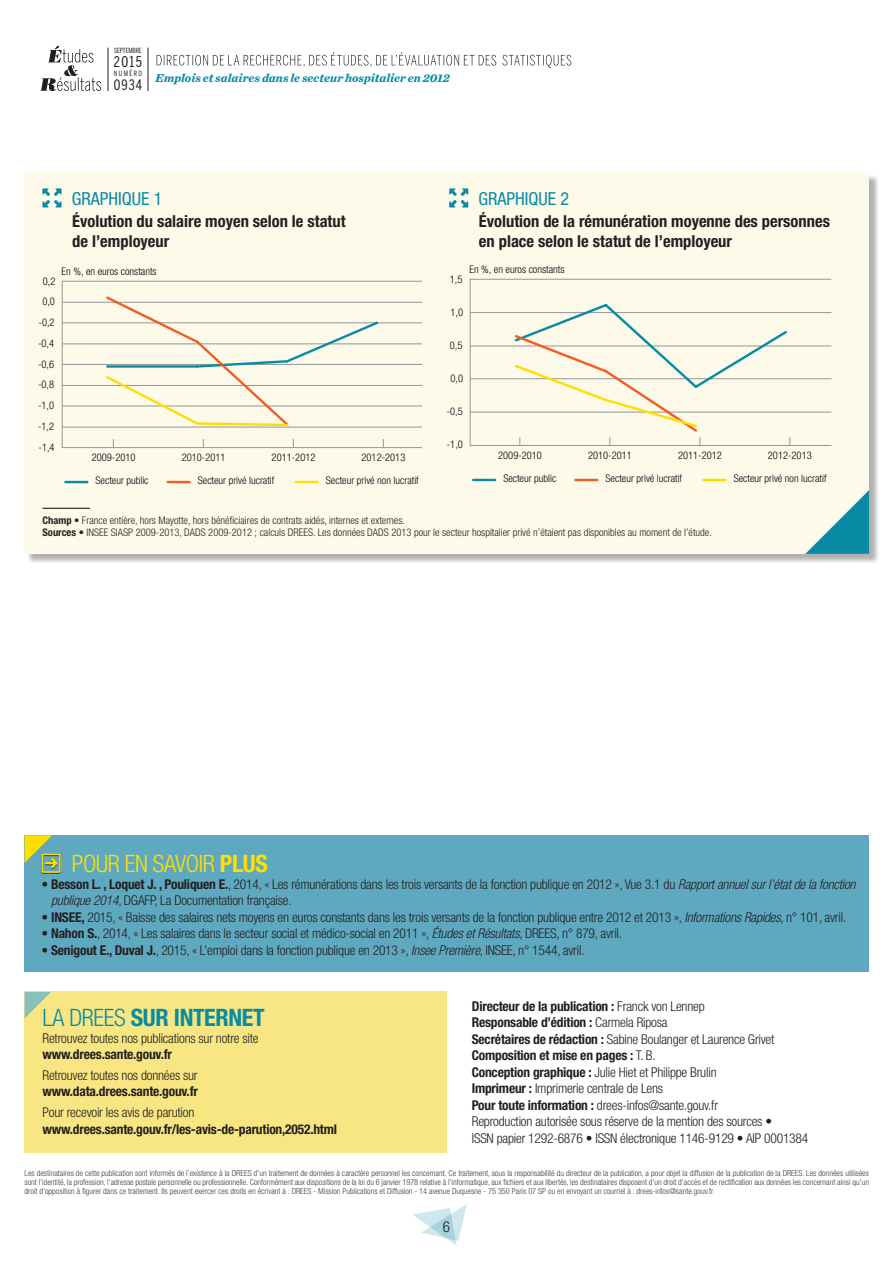
<style>
.page{position:relative;width:893px;height:1263px;background:#fff}
.page>*{position:absolute;margin:0;border:0;box-sizing:border-box;transform-origin:0 0}
.t1{font:700 condensed 24px "Helvetica Neue LT Std";letter-spacing:-.015em;color:#088ba5}
.t2{font:300 condensed 24px "Helvetica Neue LT Std";letter-spacing:-.015em;color:#ffdf01}
.t3{font:condensed 18px "Helvetica Neue LT Std";color:#088ba5}
.t4{font:700 condensed 16.5px/19.8px "Helvetica Neue LT Std";color:#231f20}
.t5{font:300 condensed 15px "Helvetica Neue LT Std";color:#231f20}
.t6{font:14.7px "Benton Sans Comp";color:#231f20}
.t7{font:14.25px "Benton Sans Comp";color:#231f20}
.t8{font:300 condensed 13.5px/16.5px "Helvetica Neue LT Std";letter-spacing:-.015em;color:#231f20}
.t9{font:700 condensed 13.5px "Helvetica Neue LT Std";letter-spacing:-.015em;color:#231f20}
.t10{font:italic 700 12px "Chronicle Text G1";letter-spacing:.005em;color:#088ba5}
.t11{font:300 condensed 10.5px "Helvetica Neue LT Std";color:#00010a}
.t12{font:300 condensed 10.5px/12px "Helvetica Neue LT Std";color:#231f20}
.t13{font:300 condensed 8.25px/9px "Helvetica Neue LT Std";color:#3e3e3f;text-align:justify}
.t14{font:7.2px "Benton Sans Comp";letter-spacing:.18em;color:#231f20}
.t15{font:7.05px "Benton Sans Comp";letter-spacing:-.015em;color:#231f20}
.s1{font-weight:700}
.s2{font-style:italic}
.s3{font-weight:300}
</style>
<div class="page">
<svg style="left:412px;top:1204px;width:55px;height:41px"></svg>
<div style="left:25px;top:992px;width:422px;height:161px;background:#f7e682"></div>
<svg style="left:25px;top:992px;width:26px;height:26px"></svg>
<hr style="left:108px;top:48px;width:1px;height:43px;background:#231f20">
<hr style="left:148px;top:48px;width:1px;height:43px;background:#231f20">
<svg style="left:157px;top:52px;width:414px;height:16px"></svg>
<svg style="left:40px;top:46px;width:61px;height:45px"></svg>
<div style="left:25px;top:835px;width:844px;height:136px;background:#5fa9c0"></div>
<svg style="left:25px;top:835px;width:36px;height:39px"></svg>
<div style="left:26px;top:174px;width:854px;height:390px;background:#231f20;opacity:.35"></div>
<div style="left:24px;top:173px;width:845px;height:381px;background:#fdfaea"></div>
<svg style="left:42px;top:188px;width:19px;height:19px"></svg>
<svg style="left:449px;top:188px;width:19px;height:19px"></svg>
<svg style="left:805px;top:490px;width:64px;height:64px"></svg>
<hr style="left:63px;top:447px;width:359px;height:1px;background:#939598">
<hr style="left:63px;top:427px;width:359px;height:1px;background:#939598">
<hr style="left:63px;top:406px;width:359px;height:1px;background:#939598">
<hr style="left:63px;top:385px;width:359px;height:1px;background:#939598">
<hr style="left:63px;top:364px;width:359px;height:1px;background:#939598">
<hr style="left:63px;top:344px;width:359px;height:1px;background:#939598">
<hr style="left:63px;top:323px;width:359px;height:1px;background:#939598">
<hr style="left:63px;top:281px;width:359px;height:1px;background:#939598">
<hr style="left:63px;top:302px;width:359px;height:1px;background:#939598">
<svg style="left:104px;top:296px;width:276px;height:132px"></svg>
<hr style="left:65px;top:481px;width:22px;height:2px;background:#088ba5">
<hr style="left:168px;top:481px;width:22px;height:2px;background:#f25d21">
<hr style="left:296px;top:481px;width:22px;height:2px;background:#ffdf01">
<hr style="left:62px;top:281px;width:1px;height:167px;background:#939598">
<hr style="left:43px;top:508px;width:47px;height:1px;background:#231f20">
<hr style="left:473px;top:479px;width:22px;height:2px;background:#088ba5">
<hr style="left:575px;top:479px;width:22px;height:2px;background:#f25d21">
<hr style="left:703px;top:479px;width:22px;height:2px;background:#ffdf01">
<hr style="left:471px;top:445px;width:360px;height:1px;background:#939598">
<hr style="left:471px;top:412px;width:360px;height:1px;background:#939598">
<hr style="left:471px;top:346px;width:360px;height:1px;background:#939598">
<hr style="left:471px;top:312px;width:360px;height:1px;background:#939598">
<hr style="left:470px;top:279px;width:361px;height:1px;background:#939598">
<hr style="left:471px;top:378px;width:360px;height:1px;background:#939598">
<svg style="left:513px;top:304px;width:277px;height:141px"></svg>
<hr style="left:470px;top:279px;width:1px;height:166px;background:#939598">
<p class="t15" style="left:114px;top:47px;width:29px">SEPTEMBRE</p>
<p class="t6" style="left:114px;top:53px;width:30px">2015</p>
<p class="t14" style="left:114px;top:70px;width:30px">NUMÉRO</p>
<p class="t7" style="left:114px;top:77px;width:30px">0934</p>
<p class="t10" style="left:156px;top:68px;width:296px">Emplois et salaires dans le secteur hospitalier en 2012</p>
<h2 class="t3" style="left:72px;top:188px;width:92px">GRAPHIQUE 1</h2>
<p class="t4" style="left:72px;top:211px;width:275px">Évolution du salaire moyen selon le statut de l’employeur</p>
<h2 class="t3" style="left:478px;top:188px;width:92px">GRAPHIQUE 2</h2>
<p class="t4" style="left:479px;top:211px;width:353px">Évolution de la rémunération moyenne des personnes en place selon le statut de l’employeur</p>
<p class="t11" style="left:62px;top:265px;width:97px">En %, en euros constants</p>
<p class="t11" style="left:43px;top:275px;width:14px">0,2</p>
<p class="t11" style="left:42px;top:296px;width:14px">0,0</p>
<p class="t11" style="left:39px;top:316px;width:18px">-0,2</p>
<p class="t11" style="left:38px;top:337px;width:18px">-0,4</p>
<p class="t11" style="left:38px;top:358px;width:18px">-0,6</p>
<p class="t11" style="left:38px;top:379px;width:18px">-0,8</p>
<p class="t11" style="left:38px;top:399px;width:18px">-1,0</p>
<p class="t11" style="left:38px;top:420px;width:18px">-1,2</p>
<p class="t11" style="left:469px;top:263px;width:97px">En %, en euros constants</p>
<p class="t11" style="left:450px;top:273px;width:14px">1,5</p>
<p class="t11" style="left:451px;top:306px;width:14px">1,0</p>
<p class="t11" style="left:450px;top:339px;width:14px">0,5</p>
<p class="t11" style="left:451px;top:372px;width:14px">0,0</p>
<p class="t11" style="left:447px;top:405px;width:18px">-0,5</p>
<p class="t11" style="left:39px;top:441px;width:18px">-1,4</p>
<p class="t11" style="left:447px;top:438px;width:18px">-1,0</p>
<p class="t11" style="left:498px;top:449px;width:45px">2009-2010</p>
<p class="t11" style="left:588px;top:449px;width:45px">2010-2011</p>
<p class="t11" style="left:678px;top:449px;width:45px">2011-2012</p>
<p class="t11" style="left:768px;top:449px;width:45px">2012-2013</p>
<p class="t11" style="left:92px;top:451px;width:45px">2009-2010</p>
<p class="t11" style="left:182px;top:451px;width:45px">2010-2011</p>
<p class="t11" style="left:272px;top:451px;width:45px">2011-2012</p>
<p class="t11" style="left:362px;top:451px;width:45px">2012-2013</p>
<p class="t11" style="left:96px;top:475px;width:55px">Secteur public</p>
<p class="t11" style="left:198px;top:475px;width:78px">Secteur privé lucratif</p>
<p class="t11" style="left:326px;top:475px;width:94px">Secteur privé non lucratif</p>
<p class="t11" style="left:263px;top:472px;width:94px">Secteur privé non lucratif</p>
<p class="t11" style="left:503px;top:472px;width:55px">Secteur public</p>
<p class="t11" style="left:606px;top:472px;width:78px">Secteur privé lucratif</p>
<p class="t11" style="left:734px;top:472px;width:94px">Secteur privé non lucratif</p>
<p class="t12" style="left:43px;top:514px;width:671px"><span class="s1">Champ</span> • France entière, hors Mayotte, hors bénéficiaires de contrats aidés, internes et externes.<br><span class="s1">Sources</span> • INSEE SIASP 2009-2013, DADS 2009-2012 ; calculs DREES. Les données DADS 2013 pour le secteur hospitalier privé n’étaient pas disponibles au moment de l’étude.</p>
<h1 class="t2" style="left:72px;top:850px;width:197px">POUR EN SAVOIR <span class="s1">PLUS</span></h1>
<p class="t8" style="left:51px;top:875px;width:806px;text-indent:-10px">• <span class="s1">Besson L. , Loquet J. , Pouliquen E.</span>, 2014, « Les rémunérations dans les trois versants de la fonction publique en 2012 », Vue 3.1 du <span class="s2">Rapport annuel sur l’état de la fonction publique 2014</span>, DGAFP, La Documentation française.</p>
<p class="t8" style="left:42px;top:908px;width:806px">• <span class="s1">INSEE,</span> 2015, « Baisse des salaires nets moyens en euros constants dans les trois versants de la fonction publique entre 2012 et 2013 », <span class="s2">Informations Rapides</span>, n° 101, avril.</p>
<p class="t8" style="left:42px;top:925px;width:582px">• <span class="s1">Nahon S.</span>, 2014, « Les salaires dans le secteur social et médico-social en 2011 », <span class="s2">Études et Résultats</span>, DREES, n° 879, avril.</p>
<p class="t8" style="left:42px;top:941px;width:545px">• <span class="s1">Senigout E., Duval J.</span>, 2015, « L’emploi dans la fonction publique en 2013 », <span class="s2">Insee Première</span>, INSEE, n° 1544, avril.</p>
<h1 class="t1" style="left:43px;top:1003px;width:223px"><span class="s3">LA DREES</span> SUR INTERNET</h1>
<p class="t8" style="left:43px;top:1029px;width:218px">Retrouvez toutes nos publications sur notre site</p>
<p class="t9" style="left:43px;top:1046px;width:131px">www.drees.sante.gouv.fr</p>
<p class="t8" style="left:43px;top:1067px;width:157px">Retrouvez toutes nos données sur</p>
<p class="t9" style="left:43px;top:1083px;width:157px">www.data.drees.sante.gouv.fr</p>
<p class="t8" style="left:43px;top:1104px;width:153px">Pour recevoir les avis de parution</p>
<p class="t9" style="left:43px;top:1120px;width:296px">www.drees.sante.gouv.fr/les-avis-de-parution,2052.html</p>
<p class="t8" style="left:472px;top:997px;width:338px"><span class="s1">Directeur de la publication :</span> Franck von Lennep<br><span class="s1">Responsable d’édition :</span> Carmela Riposa<br><span class="s1">Secrétaires de rédaction :</span> Sabine Boulanger et Laurence Grivet <span class="s1">Composition et mise en pages :</span> T. B.<br><span class="s1">Conception graphique :</span> Julie Hiet et Philippe Brulin<br><span class="s1">Imprimeur :</span> Imprimerie centrale de Lens<br><span class="s1">Pour toute information :</span> drees-infos@sante.gouv.fr<br>Reproduction autorisée sous réserve de la mention des sources •<br>ISSN papier 1292-6876 • ISSN électronique 1146-9129 • AIP 0001384</p>
<p class="t13" style="left:25px;top:1168px;width:846px">Les destinataires de cette publication sont informés de l’existence à la DREES d’un traitement de données à caractère personnel les concernant. Ce traitement, sous la responsabilité du directeur de la publication, a pour objet la diffusion de la publication de la DREES. Les données utilisées sont l’identité, la profession, l’adresse postale personnelle ou professionnelle. Conformément aux dispositions de la loi du 6 janvier 1978 relative à l’informatique, aux fichiers et aux libertés, les destinataires disposent d’un droit d’accès et de rectification aux données les concernant ainsi qu’un droit d’opposition à figurer dans ce traitement. Ils peuvent exercer ces droits en écrivant à : DREES - Mission Publications et Diffusion - 14 avenue Duquesne - 75 350 Paris 07 SP ou en envoyant un courriel à : drees-infos@sante.gouv.fr</p>
<p class="t5" style="left:443px;top:1218px;width:9px">6</p>
</div>
